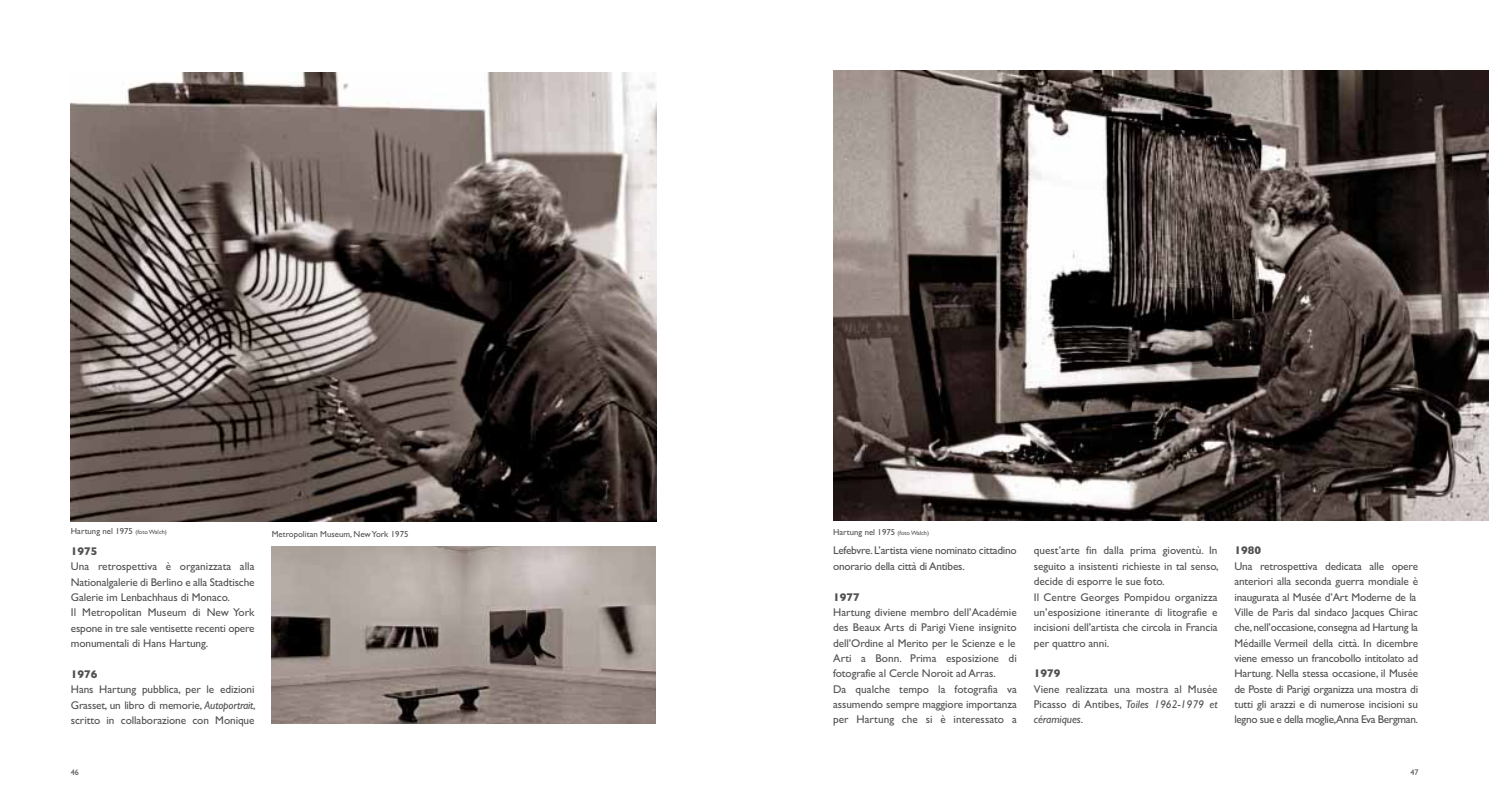
<style>
.page{position:relative;width:1489px;height:812px;background:#fff}
.page>*{position:absolute;margin:0;border:0;box-sizing:border-box;transform-origin:0 0}
.t1{font:11.25px/15.4px "Gill Sans";letter-spacing:-.01em;color:#525152}
.t2{font:700 11.25px "Gill Sans";letter-spacing:-.005em;color:#525152}
.t3{font:8.75px "Gill Sans";color:#525152}
.t4{font:8.12px "Gill Sans";color:#525152}
.s1{font-size:6.25px}
.s2{font-style:italic}
</style>
<div class="page">
<img style="left:71px;top:72px;width:585px;height:449px">
<img style="left:833px;top:71px;width:655px;height:449px">
<img style="left:271px;top:546px;width:385px;height:177px">
<p class="t3" style="left:71px;top:527px;width:97px">Hartung nel 1975 <span class="s1">(foto Walch)</span></p>
<p class="t3" style="left:272px;top:530px;width:138px">Metropolitan Museum, New York 1975</p>
<p class="t3" style="left:833px;top:529px;width:97px">Hartung nel 1975 <span class="s1">(foto Walch)</span></p>
<p class="t2" style="left:71px;top:547px;width:28px">1975</p>
<p class="t1" style="left:71px;top:560px;width:185px">Una retrospettiva è organizzata alla Nationalgalerie di Berlino e alla Stadtische Galerie im Lenbachhaus di Monaco.<br>Il Metropolitan Museum di New York espone in tre sale ventisette recenti opere monumentali di Hans Hartung.</p>
<p class="t2" style="left:71px;top:670px;width:28px">1976</p>
<p class="t1" style="left:71px;top:683px;width:186px;text-align:justify">Hans Hartung pubblica, per le edizioni Grasset, un libro di memorie, <span class="s2">Autoportrait</span>, scritto in collaborazione con Monique</p>
<p class="t1" style="left:833px;top:544px;width:185px">Lefebvre. L’artista viene nominato cittadino onorario della città di Antibes.</p>
<p class="t2" style="left:833px;top:592px;width:28px">1977</p>
<p class="t1" style="left:833px;top:605px;width:185px">Hartung diviene membro dell’Académie des Beaux Arts di Parigi Viene insignito dell’Ordine al Merito per le Scienze e le Arti a Bonn. Prima esposizione di fotografie al Cercle Noroit ad Arras.<br>Da qualche tempo la fotografia va assumendo sempre maggiore importanza per Hartung che si è interessato a</p>
<p class="t1" style="left:1033px;top:544px;width:186px">quest’arte fin dalla prima gioventù. In seguito a insistenti richieste in tal senso, decide di esporre le sue foto.<br>Il Centre Georges Pompidou organizza un’esposizione itinerante di litografie e incisioni dell’artista che circola in Francia per quattro anni.</p>
<p class="t2" style="left:1033px;top:669px;width:28px">1979</p>
<p class="t1" style="left:1033px;top:682px;width:185px;text-align:justify">Viene realizzata una mostra al Musée Picasso di Antibes, <span class="s2">Toiles 1962-1979 et céramiques</span>.</p>
<p class="t2" style="left:1234px;top:546px;width:28px">1980</p>
<p class="t1" style="left:1234px;top:559px;width:185px">Una retrospettiva dedicata alle opere anteriori alla seconda guerra mondiale è inaugurata al Musée d’Art Moderne de la Ville de Paris dal sindaco Jacques Chirac che, nell’occasione, consegna ad Hartung la Médaille Vermeil della città. In dicembre viene emesso un francobollo intitolato ad Hartung. Nella stessa occasione, il Musée de Poste di Parigi organizza una mostra di tutti gli arazzi e di numerose incisioni su legno sue e della moglie,Anna Eva Bergman.</p>
<p class="t4" style="left:71px;top:769px;width:10px">46</p>
<p class="t4" style="left:1410px;top:769px;width:10px">47</p>
</div>
